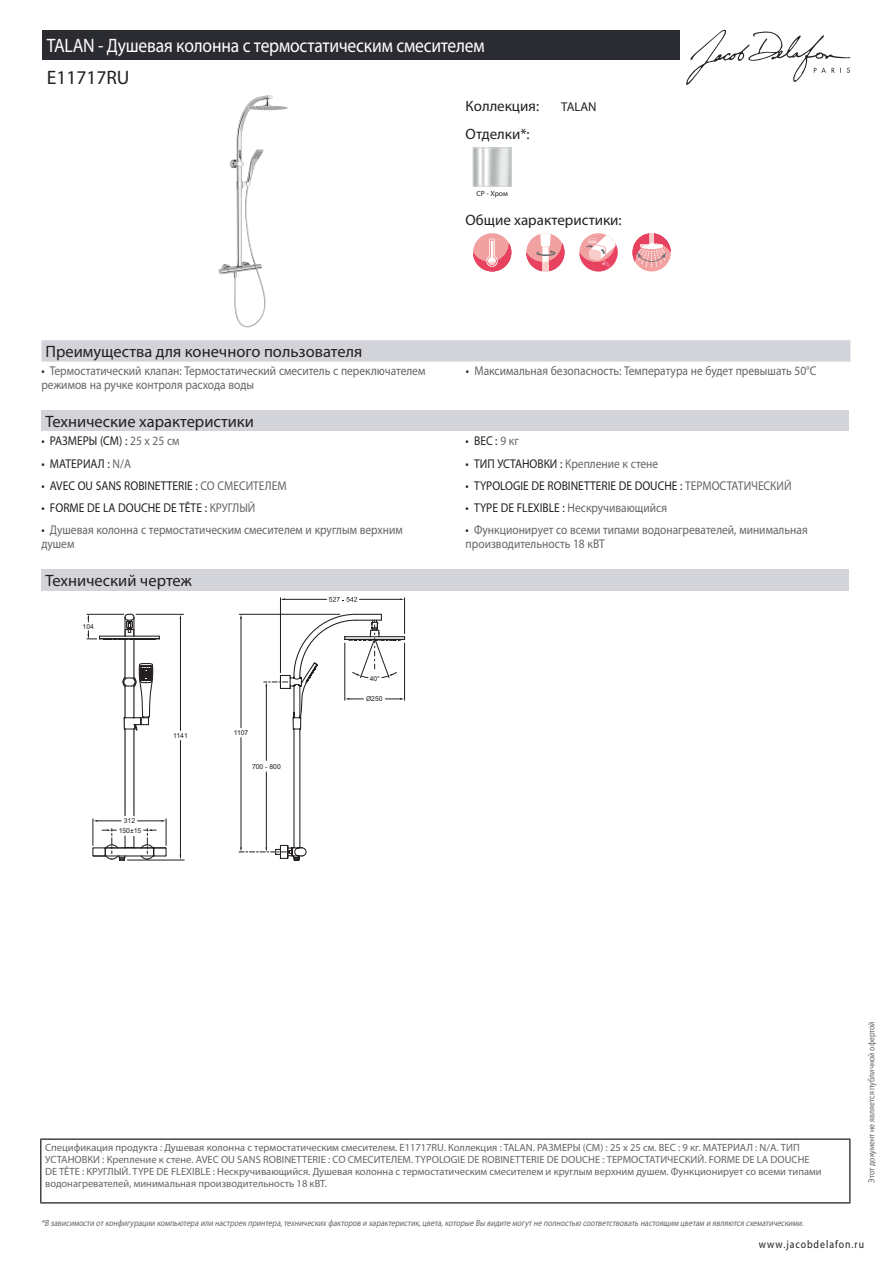
<style>
.page{position:relative;width:893px;height:1263px;background:#fff}
.page>*{position:absolute;margin:0;border:0;box-sizing:border-box;transform-origin:0 0}
.t1{font:19.5px "Myriad Pro";letter-spacing:-.01em;color:#fff;scale:.9 1}
.t2{font:19.5px "Myriad Pro";color:#231f20}
.t3{font:16.5px "Myriad Pro";color:#231f20}
.t4{font:15px "Myriad Pro";color:#231f20}
.t5{font:12.75px/13.5px "Myriad Pro";color:#626568;scale:.9 1}
.t6{font:12.75px "Myriad Pro";color:#231f20;scale:.9 1}
.t7{font:12.75px "Myriad Pro";color:#231f20}
.t8{font:11.25px "Myriad Pro";letter-spacing:.1em;color:#231f20;scale:.87 1}
.t9{font:10.5px/12px "Myriad Pro";color:#626568}
.t10{font:italic 9px "Myriad Pro";color:#626568;scale:.87 1}
.t11{font:9px "Myriad Pro";color:#626568;scale:.87 1}
.t12{font:7.5px "Myriad Pro";color:#231f20}
.t13{font:6.75px "Arial";color:#231f20}
.s1{color:#231f20}
.s2{color:#626568}
</style>
<div class="page">
<svg style="left:686px;top:30px;width:164px;height:55px"></svg>
<img style="left:244px;top:95px;width:25px;height:14px">
<img style="left:475px;top:150px;width:35px;height:35px">
<div style="left:473px;top:148px;width:39px;height:39px;border:1px solid #d3d4da"></div>
<div style="left:473px;top:233px;width:38px;height:38px;background:#f2a1a1;border-radius:50%"></div>
<svg style="left:473px;top:239px;width:38px;height:32px"></svg>
<svg style="left:526px;top:233px;width:38px;height:38px"></svg>
<svg style="left:579px;top:233px;width:39px;height:38px"></svg>
<svg style="left:579px;top:235px;width:39px;height:36px"></svg>
<div style="left:632px;top:233px;width:39px;height:38px;background:#f2a1a1;border-radius:50%"></div>
<svg style="left:632px;top:233px;width:39px;height:34px"></svg>
<div style="left:41px;top:340px;width:809px;height:22px;background:#d3d4da"></div>
<div style="left:41px;top:410px;width:808px;height:21px;background:#d3d4da"></div>
<div style="left:41px;top:569px;width:808px;height:21px;background:#d3d4da"></div>
<hr style="left:136px;top:614px;width:47px;height:1px;background:#231f20">
<hr style="left:180px;top:617px;width:1px;height:113px;background:#231f20">
<hr style="left:180px;top:740px;width:1px;height:117px;background:#231f20">
<hr style="left:127px;top:860px;width:57px;height:1px;background:#231f20">
<svg style="left:239px;top:597px;width:166px;height:263px"></svg>
<svg style="left:87px;top:613px;width:80px;height:248px"></svg>
<div style="left:43px;top:30px;width:637px;height:30px;background:#2a2c32"></div>
<hr style="left:40px;top:1138px;width:810px;height:2px;background:#040503">
<hr style="left:40px;top:1140px;width:1px;height:62px;background:#040503">
<hr style="left:849px;top:1140px;width:1px;height:62px;background:#040503">
<hr style="left:40px;top:1202px;width:810px;height:1px;background:#040503">
<h1 class="t1" style="left:47px;top:33px;width:488px">TALAN - Душевая колонна с термостатическим смесителем</h1>
<h1 class="t2" style="left:47px;top:66px;width:84px">E11717RU</h1>
<h3 class="t4" style="left:466px;top:96px;width:75px">Коллекция:</h3>
<p class="t7" style="left:561px;top:99px;width:37px">TALAN</p>
<h3 class="t4" style="left:466px;top:125px;width:66px">Отделки*:</h3>
<p class="t12" style="left:477px;top:189px;width:33px">CP - Хром</p>
<h3 class="t4" style="left:466px;top:210px;width:158px">Общие характеристики:</h3>
<h2 class="t3" style="left:46px;top:341px;width:318px">Преимущества для конечного пользователя</h2>
<p class="t5" style="left:41px;top:364px;width:428px"><span class="s1">•</span> Термостатический клапан: Термостатический смеситель с переключателем режимов на ручке контроля расхода воды</p>
<p class="t5" style="left:466px;top:364px;width:391px"><span class="s1">•</span> Максимальная безопасность: Температура не будет превышать 50°C</p>
<h2 class="t3" style="left:46px;top:411px;width:210px">Технические характеристики</h2>
<p class="t6" style="left:41px;top:433px;width:155px">• РАЗМЕРЫ (СМ) : <span class="s2">25 x 25 см</span></p>
<p class="t6" style="left:466px;top:433px;width:61px">• ВЕС : <span class="s2">9 кг</span></p>
<p class="t6" style="left:41px;top:455px;width:101px">• МАТЕРИАЛ : <span class="s2">N/A</span></p>
<p class="t5" style="left:466px;top:456px;width:216px"><span class="s1">• ТИП УСТАНОВКИ :</span> Крепление к стене</p>
<p class="t6" style="left:41px;top:478px;width:274px">• AVEC OU SANS ROBINETTERIE : <span class="s2">СО СМЕСИТЕЛЕМ</span></p>
<p class="t6" style="left:466px;top:478px;width:364px">• TYPOLOGIE DE ROBINETTERIE DE DOUCHE : <span class="s2">ТЕРМОСТАТИЧЕСКИЙ</span></p>
<p class="t6" style="left:41px;top:500px;width:239px">• FORME DE LA DOUCHE DE TÊTE : <span class="s2">КРУГЛЫЙ</span></p>
<p class="t6" style="left:466px;top:500px;width:225px">• TYPE DE FLEXIBLE : <span class="s2">Нескручивающийся</span></p>
<p class="t5" style="left:41px;top:523px;width:403px"><span class="s1">•</span> Душевая колонна с термостатическим смесителем и круглым верхним душем</p>
<p class="t5" style="left:466px;top:523px;width:382px"><span class="s1">•</span> Функционирует со всеми типами водонагревателей, минимальная производительность 18 кВТ</p>
<h2 class="t3" style="left:46px;top:570px;width:148px">Технический чертеж</h2>
<p class="t13" style="left:83px;top:622px;width:13px">104</p>
<p class="t13" style="left:124px;top:816px;width:13px">312</p>
<p class="t13" style="left:119px;top:826px;width:24px">150±15</p>
<p class="t13" style="left:173px;top:731px;width:16px">1141</p>
<p class="t13" style="left:234px;top:728px;width:16px">1107</p>
<p class="t13" style="left:252px;top:762px;width:30px">700 - 800</p>
<p class="t13" style="left:370px;top:674px;width:12px">40°</p>
<p class="t13" style="left:366px;top:694px;width:18px">Ø250</p>
<p class="t9" style="left:45px;top:1141px;width:778px">Спецификация продукта : Душевая колонна с термостатическим смесителем. E11717RU. Коллекция : TALAN. РАЗМЕРЫ (СМ) : 25 x 25 см. ВЕС : 9 кг. МАТЕРИАЛ : N/A. ТИП УСТАНОВКИ : Крепление к стене. AVEC OU SANS ROBINETTERIE : СО СМЕСИТЕЛЕМ. TYPOLOGIE DE ROBINETTERIE DE DOUCHE : ТЕРМОСТАТИЧЕСКИЙ. FORME DE LA DOUCHE DE TÊTE : КРУГЛЫЙ. TYPE DE FLEXIBLE : Нескручивающийся. Душевая колонна с термостатическим смесителем и круглым верхним душем. Функционирует со всеми типами водонагревателей, минимальная производительность 18 кВТ.</p>
<p class="t10" style="left:41px;top:1217px;width:880px">*В зависимости отконфигурации компьютера или настроек принтера,технических факторов и характеристик,цвета,которые Вы видите могутне полностью соответствовать настоящим цветам и являются схематическими.</p>
<p class="t11" style="left:866px;top:1183px;width:187px;rotate:-90deg">Этот документ не является публичной офертой</p>
<p class="t8" style="left:759px;top:1237px;width:122px">www.jacobdelafon.ru</p>
</div>
